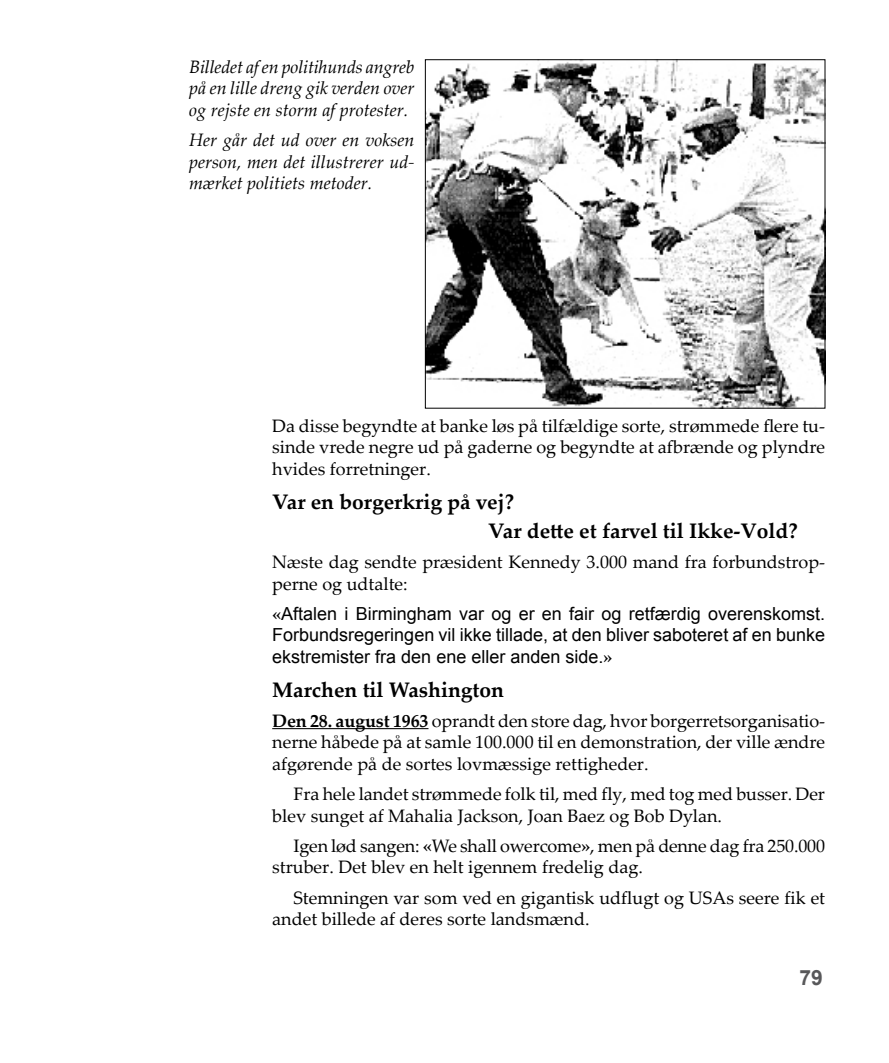
<style>
.page{position:relative;width:889px;height:1063px;background:#fff}
.page>*{position:absolute;margin:0;border:0;box-sizing:border-box;transform-origin:0 0}
.t1{font:700 21px/29.4px "Palatino Linotype";color:#000}
.t2{font:700 21px "Arial";color:#58585a}
.t3{font:18px/21.6px "Palatino Linotype";color:#000}
.t4{font:italic 18px/21.6px "Palatino Linotype";color:#000;text-align:justify}
.t5{font:18px/21.6px "Arial";color:#000;text-align:justify}
.s1{font-family:"Palatino Linotype";font-weight:700}
.s2{font-weight:700}
</style>
<div class="page">
<hr style="left:272px;top:728px;width:156px;height:1px;background:#000">
<img style="left:427px;top:62px;width:396px;height:344px">
<div style="left:425px;top:60px;width:400px;height:348px;border:1px solid #000"></div>
<p class="t4" style="left:189px;top:55px;width:227px">Billedet af en politihunds angreb på en lille dreng gik verden over og rejste en storm af protester.</p>
<p class="t4" style="left:189px;top:128px;width:227px">Her går det ud over en voksen person, men det illustrerer ud&shy;mærket politiets metoder.</p>
<p class="t3" style="left:272px;top:414px;width:554px;text-align:justify">Da disse begyndte at banke løs på tilfældige sorte, strømmede flere tu&shy;sinde vrede negre ud på gaderne og begyndte at afbrænde og plyndre hvides forretninger.</p>
<p class="t1" style="left:488px;top:486px;width:311px;text-indent:-216px">Var en borgerkrig på vej?<br>Var dette et farvel til Ikke-Vold?</p>
<p class="t3" style="left:272px;top:550px;width:554px">Næste dag sendte præsident Kennedy 3.000 mand fra forbundstrop&shy;perne og udtalte:</p>
<p class="t5" style="left:272px;top:603px;width:554px"><span class="s1">«</span>Aftalen i Birmingham var og er en fair og retfærdig overenskomst.<br>Forbundsregeringen vil ikke tillade, at den bliver saboteret af en bunke ekstremister fra den ene eller anden side.<span class="s1">»</span></p>
<p class="t1" style="left:272px;top:674px;width:233px">Marchen til Washington</p>
<p class="t3" style="left:272px;top:709px;width:554px;text-align:justify"><span class="s2">Den 28. august 1963</span> oprandt den store dag, hvor borgerretsorganisatio&shy;nerne håbede på at samle 100.000 til en demonstration, der ville ændre afgørende på de sortes lovmæssige rettigheder.</p>
<p class="t3" style="left:272px;top:782px;width:554px;text-indent:21px">Fra hele landet strømmede folk til, med fly, med tog med busser. Der blev sunget af Mahalia Jackson, Joan Baez og Bob Dylan.</p>
<p class="t3" style="left:272px;top:834px;width:554px;text-indent:21px">Igen lød sangen: <span class="s2">«</span>We shall owercome<span class="s2">»</span>, men på denne dag fra 250.000 struber. Det blev en helt igennem fredelig dag.</p>
<p class="t3" style="left:272px;top:886px;width:554px;text-indent:21px">Stemningen var som ved en gigantisk udflugt og USAs seere fik et andet billede af deres sorte landsmænd.</p>
<p class="t2" style="left:799px;top:963px;width:25px">79</p>
</div>
